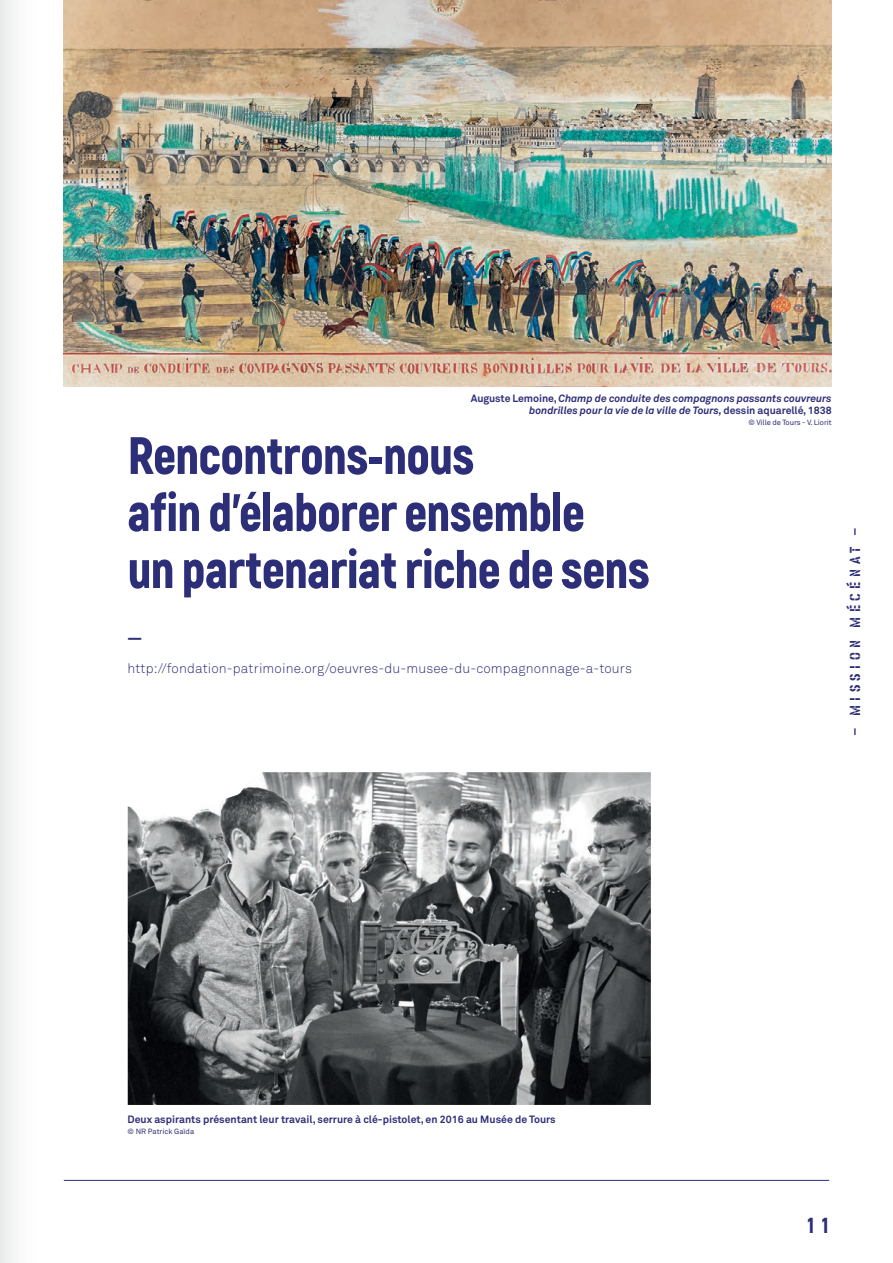
<style>
.page{position:relative;width:893px;height:1263px;background:#fff}
.page>*{position:absolute;margin:0;border:0;box-sizing:border-box;transform-origin:0 0}
.t1{font:900 52.5px/57px "Akrobat";letter-spacing:-.015em;color:#2d2e78;scale:.96 1}
.t2{font:300 36px "Offline";color:#2d2e78}
.t3{font:700 22.5px "Offline";color:#2d2e78}
.t4{font:700 15px "Offline";letter-spacing:.3em;color:#2d2e78}
.t5{font:13.5px "Akkurat Light Pro";letter-spacing:.01em;color:#2d2e78}
.t6{font:italic 700 10.5px/12.6px "Akkurat Pro";letter-spacing:-.005em;color:#2d2e78;text-align:right}
.t7{font:700 10.5px "Akkurat Pro";color:#2d2e78}
.t8{font:7.5px "Akkurat Pro";letter-spacing:-.01em;color:#2d2e78}
.s1{font-style:normal}
</style>
<div class="page">
<hr style="left:64px;top:1180px;width:765px;height:1px;background:#2d2e78">
<img style="left:128px;top:772px;width:523px;height:333px">
<img style="left:64px;top:0;width:767px;height:387px">
<div style="left:0;top:0;width:51px;height:1263px;background:linear-gradient(to right,#edefee,#fff)"></div>
<p class="t6" style="left:471px;top:392px;width:362px"><span class="s1">Auguste Lemoine,</span> Champ de conduite des compagnons passants couvreurs bondrilles pour la vie de la ville de Tours, <span class="s1">dessin aquarellé, 1838</span></p>
<p class="t8" style="left:748px;top:418px;width:85px">© Ville de Tours - V. Liorit</p>
<h1 class="t1" style="left:128px;top:427px;width:545px">Rencontrons-nous<br>afin d’élaborer ensemble<br>un partenariat riche de sens</h1>
<h2 class="t2" style="left:128px;top:619px;width:16px">—</h2>
<p class="t5" style="left:128px;top:660px;width:506px">http://fondation-patrimoine.org/oeuvres-du-musee-du-compagnonnage-a-tours</p>
<h3 class="t4" style="left:846px;top:735px;width:209px;rotate:-90deg">— MISSION MÉCÉNAT —</h3>
<p class="t7" style="left:128px;top:1113px;width:430px">Deux aspirants présentant leur travail, serrure à clé-pistolet, en 2016 au Musée de Tours</p>
<p class="t8" style="left:128px;top:1127px;width:68px">© NR Patrick Gaïda</p>
<h3 class="t3" style="left:807px;top:1212px;width:23px">1 1</h3>
</div>
